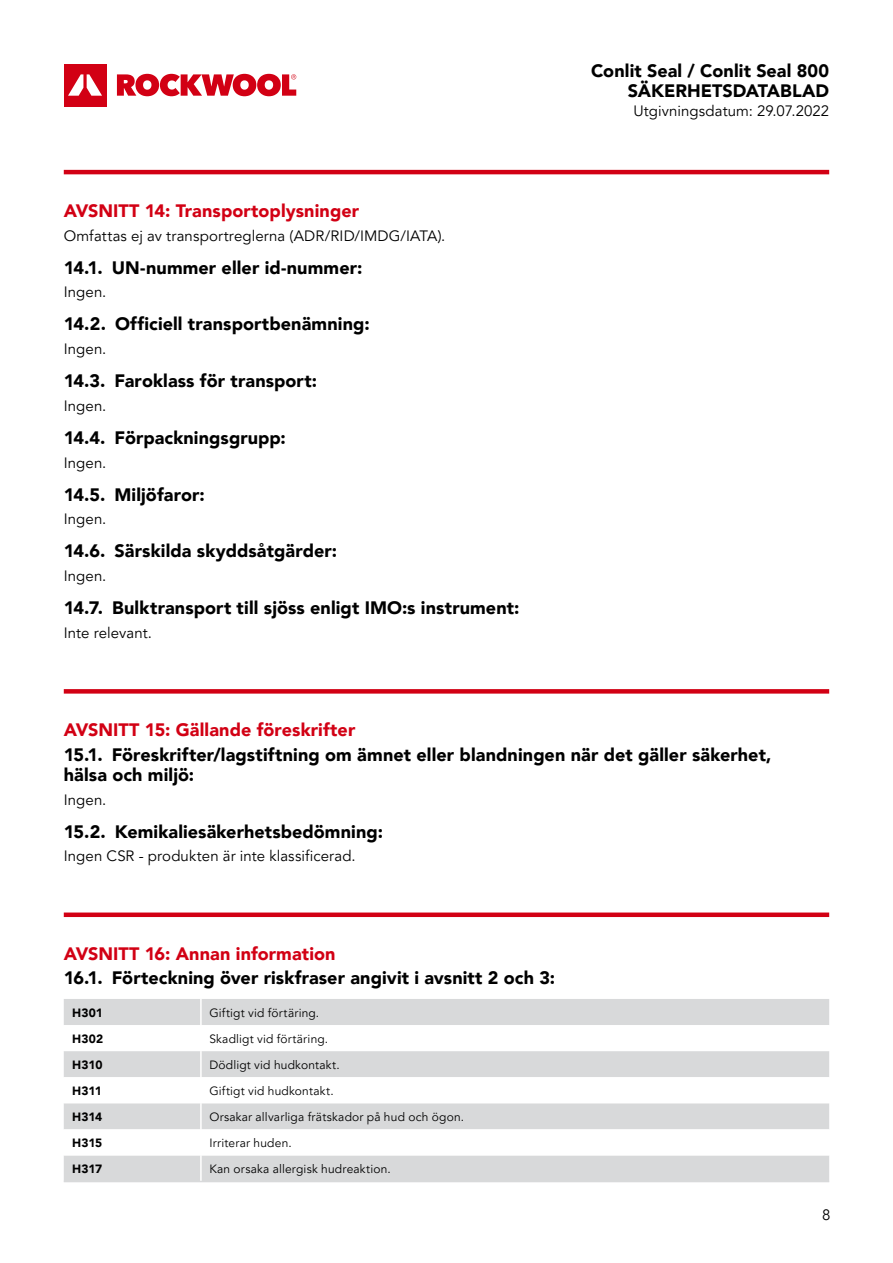
<style>
.page{position:relative;width:893px;height:1263px;background:#fff}
.page>*{position:absolute;margin:0;border:0;box-sizing:border-box;transform-origin:0 0}
.t1{font:900 18px/19.2px "Avenir LT Pro";letter-spacing:.005em;color:#000;text-align:right}
.t2{font:900 18px "Avenir LT Pro";letter-spacing:.005em;color:#d20014}
.t3{font:15px "Avenir LT Pro";letter-spacing:.005em;color:#000}
.t4{font:12px "Avenir LT Pro";letter-spacing:.015em;color:#000}
.t5{font:900 12px "Avenir LT Pro";letter-spacing:-.005em;color:#000}
</style>
<div class="page">
<div style="left:64px;top:64px;width:42px;height:42px;background:#d20014"></div>
<svg style="left:68px;top:74px;width:34px;height:22px"></svg>
<svg style="left:117px;top:74px;width:179px;height:22px"></svg>
<hr style="left:64px;top:170px;width:765px;height:4px;background:#d20014">
<div style="left:64px;top:689px;width:765px;height:5px;background:#d20014"></div>
<div style="left:64px;top:912px;width:765px;height:5px;background:#d20014"></div>
<div style="left:64px;top:999px;width:765px;height:182px;background:#d8d9da"></div>
<svg style="left:64px;top:1025px;width:765px;height:130px"></svg>
<hr style="left:64px;top:1181px;width:137px;height:1px;background:#d8d9da">
<hr style="left:201px;top:1181px;width:628px;height:1px;background:#d8d9da">
<hr style="left:200px;top:999px;width:2px;height:26px;background:#fff">
<hr style="left:200px;top:1025px;width:2px;height:26px;background:#fff">
<hr style="left:200px;top:1051px;width:2px;height:26px;background:#fff">
<hr style="left:200px;top:1077px;width:2px;height:26px;background:#fff">
<hr style="left:200px;top:1103px;width:2px;height:26px;background:#fff">
<hr style="left:200px;top:1129px;width:2px;height:26px;background:#fff">
<hr style="left:200px;top:1155px;width:2px;height:26px;background:#fff">
<p class="t2" style="left:64px;top:200px;width:297px">AVSNITT 14: Transportoplysninger</p>
<p class="t3" style="left:64px;top:227px;width:383px">Omfattas ej av transportreglerna (ADR/RID/IMDG/IATA).</p>
<p class="t1" style="left:64px;top:258px;width:300px">14.1. UN-nummer eller id-nummer:</p>
<p class="t3" style="left:64px;top:283px;width:44px">Ingen.</p>
<p class="t1" style="left:64px;top:315px;width:307px">14.2. Officiell transportbenämning:</p>
<p class="t3" style="left:64px;top:340px;width:44px">Ingen.</p>
<p class="t1" style="left:64px;top:371px;width:255px">14.3. Faroklass för transport:</p>
<p class="t3" style="left:64px;top:397px;width:44px">Ingen.</p>
<p class="t1" style="left:64px;top:428px;width:224px">14.4. Förpackningsgrupp:</p>
<p class="t3" style="left:64px;top:454px;width:44px">Ingen.</p>
<p class="t1" style="left:64px;top:485px;width:142px">14.5. Miljöfaror:</p>
<p class="t3" style="left:64px;top:510px;width:44px">Ingen.</p>
<p class="t1" style="left:64px;top:542px;width:275px">14.6. Särskilda skyddsåtgärder:</p>
<p class="t3" style="left:64px;top:567px;width:44px">Ingen.</p>
<p class="t1" style="left:64px;top:598px;width:457px">14.7. Bulktransport till sjöss enligt IMO:s instrument:</p>
<p class="t3" style="left:64px;top:624px;width:90px">Inte relevant.</p>
<p class="t1" style="left:591px;top:62px;width:240px">Conlit Seal / Conlit Seal 800<br>SÄKERHETSDATABLAD</p>
<p class="t3" style="left:633px;top:102px;width:197px">Utgivningsdatum: 29.07.2022</p>
<p class="t2" style="left:64px;top:719px;width:293px">AVSNITT 15: Gällande föreskrifter</p>
<p class="t1" style="left:64px;top:744px;width:709px;line-height:20.2px;text-align:left">15.1. Föreskrifter/lagstiftning om ämnet eller blandningen när det gäller säkerhet, hälsa och miljö:</p>
<p class="t3" style="left:64px;top:790px;width:44px">Ingen.</p>
<p class="t1" style="left:64px;top:822px;width:321px">15.2. Kemikaliesäkerhetsbedömning:</p>
<p class="t3" style="left:64px;top:847px;width:293px">Ingen CSR - produkten är inte klassificerad.</p>
<p class="t2" style="left:64px;top:942px;width:273px">AVSNITT 16: Annan information</p>
<p class="t1" style="left:64px;top:968px;width:493px">16.1. Förteckning över riskfraser angivit i avsnitt 2 och 3:</p>
<p class="t5" style="left:72px;top:1005px;width:32px">H301</p>
<p class="t4" style="left:209px;top:1005px;width:111px">Giftigt vid förtäring.</p>
<p class="t5" style="left:72px;top:1031px;width:32px">H302</p>
<p class="t4" style="left:209px;top:1031px;width:120px">Skadligt vid förtäring.</p>
<p class="t5" style="left:72px;top:1057px;width:32px">H310</p>
<p class="t4" style="left:209px;top:1057px;width:132px">Dödligt vid hudkontakt.</p>
<p class="t5" style="left:72px;top:1083px;width:31px">H311</p>
<p class="t4" style="left:209px;top:1083px;width:126px">Giftigt vid hudkontakt.</p>
<p class="t5" style="left:72px;top:1109px;width:32px">H314</p>
<p class="t4" style="left:209px;top:1109px;width:256px">Orsakar allvarliga frätskador på hud och ögon.</p>
<p class="t5" style="left:72px;top:1135px;width:32px">H315</p>
<p class="t4" style="left:209px;top:1136px;width:84px">Irriterar huden.</p>
<p class="t5" style="left:72px;top:1161px;width:31px">H317</p>
<p class="t4" style="left:209px;top:1162px;width:183px">Kan orsaka allergisk hudreaktion.</p>
<p class="t3" style="left:822px;top:1206px;width:10px">8</p>
</div>
